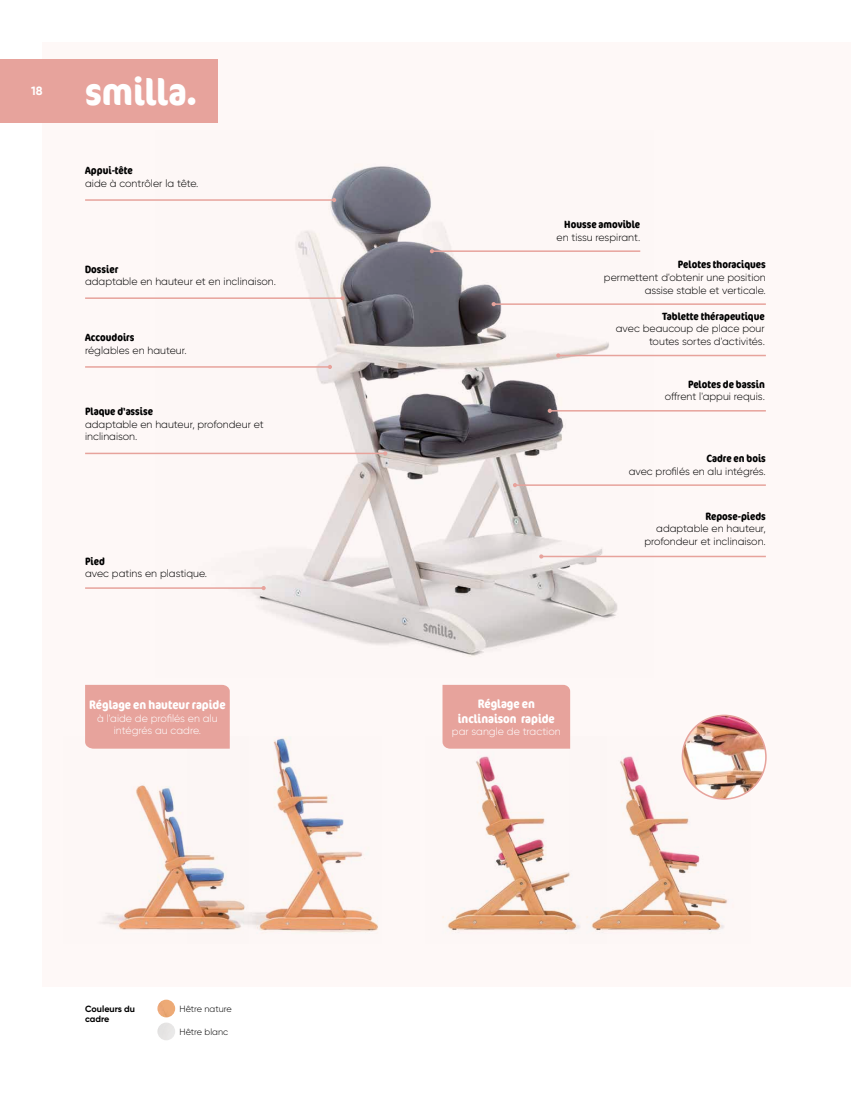
<style>
.page{position:relative;width:851px;height:1106px;background:#fff}
.page>*{position:absolute;margin:0;border:0;box-sizing:border-box;transform-origin:0 0}
.t1{font:700 condensed 37.5px "Cocon Offc Pro";color:#fff}
.t2{font:700 condensed 12.15px/14.5px "Cocon Offc Pro";color:#fff;text-align:center}
.t3{font:700 12px "Gilroy";color:#fff}
.t4{font:300 10.5px/12.6px "Gilroy";color:#000;text-align:right}
.t5{font:700 condensed 10.5px "Cocon Offc Pro";color:#000}
.t6{font:300 10.5px/12.6px "Gilroy";color:#fff;text-align:center}
.t7{font:300 9px "Gilroy";color:#000}
.t8{font:700 9px/10.5px "Gilroy";color:#000}
</style>
<div class="page">
<div style="left:43px;top:43px;width:807px;height:943px;background:#fef8f7"></div>
<div style="left:0;top:60px;width:217px;height:63px;background:#e7a39c"></div>
<img style="left:91px;top:748px;width:96px;height:182px">
<img style="left:187px;top:737px;width:191px;height:196px">
<img style="left:442px;top:748px;width:127px;height:184px">
<img style="left:569px;top:736px;width:181px;height:196px">
<div style="left:85px;top:685px;width:145px;height:63px;background:#e7a39c"></div>
<img style="left:682px;top:715px;width:83px;height:84px;border-radius:42px">
<div style="left:681px;top:714px;width:85px;height:85px;border:2px solid #e7a39c;border-radius:50%"></div>
<div style="left:442px;top:685px;width:128px;height:63px;background:#e7a39c"></div>
<img style="left:155px;top:166px;width:498px;height:491px">
<hr style="left:85px;top:587px;width:178px;height:2px;background:#e7a39c">
<svg style="left:261px;top:586px;width:5px;height:4px"></svg>
<hr style="left:541px;top:555px;width:224px;height:2px;background:#e7a39c">
<svg style="left:539px;top:554px;width:4px;height:4px"></svg>
<hr style="left:432px;top:250px;width:208px;height:2px;background:#e7a39c">
<svg style="left:430px;top:249px;width:4px;height:4px"></svg>
<hr style="left:549px;top:410px;width:216px;height:1px;background:#e7a39c">
<svg style="left:547px;top:409px;width:5px;height:4px"></svg>
<hr style="left:85px;top:297px;width:257px;height:2px;background:#e7a39c">
<svg style="left:340px;top:296px;width:5px;height:4px"></svg>
<hr style="left:515px;top:484px;width:250px;height:2px;background:#e7a39c">
<svg style="left:513px;top:483px;width:4px;height:4px"></svg>
<hr style="left:85px;top:366px;width:245px;height:2px;background:#e7a39c">
<svg style="left:328px;top:365px;width:4px;height:4px"></svg>
<hr style="left:85px;top:452px;width:300px;height:2px;background:#e7a39c">
<svg style="left:383px;top:451px;width:4px;height:4px"></svg>
<hr style="left:558px;top:355px;width:207px;height:1px;background:#e7a39c">
<svg style="left:556px;top:353px;width:4px;height:4px"></svg>
<hr style="left:493px;top:303px;width:272px;height:2px;background:#e7a39c">
<svg style="left:491px;top:302px;width:4px;height:4px"></svg>
<hr style="left:85px;top:199px;width:249px;height:2px;background:#e7a39c">
<svg style="left:332px;top:198px;width:4px;height:4px"></svg>
<img style="left:157px;top:999px;width:18px;height:18px;border-radius:9px">
<img style="left:157px;top:1022px;width:18px;height:18px;border-radius:9px">
<p class="t3" style="left:31px;top:83px;width:13px">18</p>
<h1 class="t1" style="left:85px;top:65px;width:113px">smilla.</h1>
<p class="t5" style="left:85px;top:163px;width:49px">Appui-tête</p>
<p class="t4" style="left:85px;top:177px;width:115px">aide à contrôler la tête.</p>
<p class="t5" style="left:85px;top:261px;width:35px">Dossier</p>
<p class="t4" style="left:85px;top:275px;width:192px">adaptable en hauteur et en inclinaison.</p>
<p class="t5" style="left:85px;top:330px;width:51px">Accoudoirs</p>
<p class="t4" style="left:85px;top:344px;width:103px">réglables en hauteur.</p>
<p class="t5" style="left:85px;top:404px;width:69px">Plaque d'assise</p>
<p class="t4" style="left:85px;top:418px;width:180px;text-align:left">adaptable en hauteur, profondeur et inclinaison.</p>
<p class="t5" style="left:85px;top:553px;width:21px">Pied</p>
<p class="t4" style="left:85px;top:567px;width:123px">avec patins en plastique.</p>
<p class="t2" style="left:89px;top:697px;width:138px">Réglage en hauteur rapide</p>
<p class="t6" style="left:97px;top:711px;width:122px">à l'aide de profilés en alu intégrés au cadre.</p>
<p class="t8" style="left:85px;top:1003px;width:51px">Couleurs du cadre</p>
<p class="t7" style="left:179px;top:1003px;width:54px">Hêtre nature</p>
<p class="t7" style="left:179px;top:1026px;width:50px">Hêtre blanc</p>
<p class="t5" style="left:564px;top:217px;width:77px">Housse amovible</p>
<p class="t4" style="left:556px;top:230px;width:85px">en tissu respirant.</p>
<p class="t5" style="left:677px;top:257px;width:89px">Pelotes thoraciques</p>
<p class="t4" style="left:604px;top:271px;width:163px">permettent d'obtenir une position assise stable et verticale.</p>
<p class="t5" style="left:662px;top:308px;width:104px">Tablette thérapeutique</p>
<p class="t4" style="left:615px;top:322px;width:150px">avec beaucoup de place pour toutes sortes d'activités.</p>
<p class="t5" style="left:688px;top:376px;width:78px">Pelotes de bassin</p>
<p class="t4" style="left:665px;top:390px;width:101px">offrent l'appui requis.</p>
<p class="t5" style="left:706px;top:451px;width:61px">Cadre en bois</p>
<p class="t4" style="left:628px;top:464px;width:139px">avec profilés en alu intégrés.</p>
<p class="t2" style="left:457px;top:696px;width:98px">Réglage en inclinaison rapide</p>
<p class="t6" style="left:452px;top:725px;width:110px">par sangle de traction</p>
<p class="t5" style="left:705px;top:508px;width:62px">Repose-pieds</p>
<p class="t4" style="left:644px;top:522px;width:123px">adaptable en hauteur, profondeur et inclinaison.</p>
</div>
